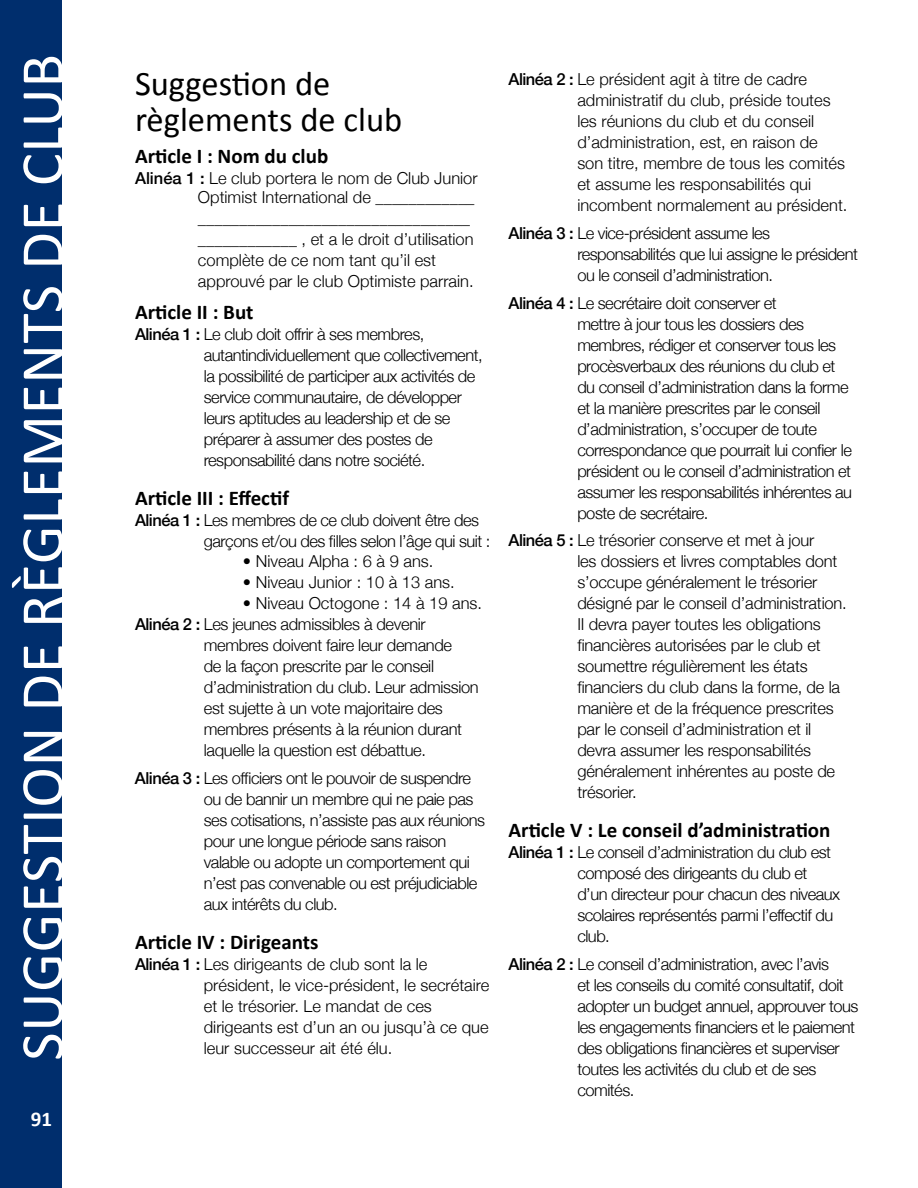
<style>
.page{position:relative;width:918px;height:1188px;background:#fff}
.page>*{position:absolute;margin:0;border:0;box-sizing:border-box;transform-origin:0 0}
.t1{font:61.5px "Calibri";letter-spacing:.01em;color:#fff}
.t2{font:34.5px/36px "Calibri";color:#000}
.t3{font:700 21px "Calibri";color:#000}
.t4{font:700 21px "Calibri";color:#fff}
.t5{font:300 16.5px/21px "Helvetica Neue";letter-spacing:-.03em;color:#000}
.t6{font:300 16.5px/21px "Helvetica Neue";color:#000}
.t7{font:300 16.5px/21px "Helvetica Neue";letter-spacing:-.01em;color:#000}
.s1{font-weight:500}
</style>
<div class="page">
<div style="left:0;top:0;width:62px;height:1188px;background:#002e6d"></div>
<h1 class="t1" style="left:4px;top:1061px;width:1008px;rotate:-90deg">SUGGESTION DE RÈGLEMENTS DE CLUB</h1>
<p class="t4" style="left:31px;top:1106px;width:23px">91</p>
<h2 class="t2" style="left:135px;top:64px;width:269px">Suggestion de règlements de club</h2>
<p class="t3" style="left:135px;top:143px;width:195px">Article I : Nom du club</p>
<p class="t6" style="left:135px;top:168px;width:344px;line-height:19.5px;text-align:right"><span class="s1">Alinéa 1 :</span> Le club portera le nom de Club Junior<br>Optimist International de ____________</p>
<p class="t6" style="left:198px;top:208px;width:277px">_________________________________ ____________ , et a le droit d’utilisation complète de ce nom tant qu’il est approuvé par le club Optimiste parrain.</p>
<p class="t3" style="left:135px;top:299px;width:120px">Article II : But</p>
<p class="t5" style="left:204px;top:324px;width:280px;text-indent:-69px"><span class="s1">Alinéa 1 :</span> Le club doit offrir à ses membres, autantindividuellement que collectivement, la possibilité de participer aux activités de service communautaire, de développer leurs aptitudes au leadership et de se préparer à assumer des postes de responsabilité dans notre société.</p>
<p class="t3" style="left:135px;top:485px;width:156px">Article III : Effectif</p>
<p class="t5" style="left:204px;top:509px;width:288px;text-indent:-69px"><span class="s1">Alinéa 1 :</span> Les membres de ce club doivent être des garçons et/ou des filles selon l’âge qui suit :</p>
<p class="t6" style="left:243px;top:551px;width:192px">• Niveau Alpha : 6 à 9 ans.</p>
<p class="t6" style="left:243px;top:572px;width:213px">• Niveau Junior : 10 à 13 ans.</p>
<p class="t6" style="left:243px;top:593px;width:241px">• Niveau Octogone : 14 à 19 ans.</p>
<p class="t5" style="left:135px;top:614px;width:292px"><span class="s1">Alinéa 2 :</span> Les jeunes admissibles à devenir</p>
<p class="t5" style="left:204px;top:635px;width:250px">membres doivent faire leur demande</p>
<p class="t5" style="left:204px;top:656px;width:232px">de la façon prescrite par le conseil</p>
<p class="t5" style="left:204px;top:677px;width:276px">d’administration du club. Leur admission</p>
<p class="t5" style="left:204px;top:698px;width:241px">est sujette à un vote majoritaire des</p>
<p class="t5" style="left:204px;top:719px;width:260px">membres présents à la réunion durant</p>
<p class="t5" style="left:204px;top:740px;width:224px">laquelle la question est débattue.</p>
<p class="t5" style="left:204px;top:767px;width:283px;text-indent:-69px"><span class="s1">Alinéa 3 :</span> Les officiers ont le pouvoir de suspendre ou de bannir un membre qui ne paie pas ses cotisations, n’assiste pas aux réunions pour une longue période sans raison valable ou adopte un comportement qui n’est pas convenable ou est préjudiciable aux intérêts du club.</p>
<p class="t3" style="left:135px;top:929px;width:185px">Article IV : Dirigeants</p>
<p class="t6" style="left:204px;top:953px;width:287px;text-indent:-69px"><span class="s1">Alinéa 1 :</span> Les dirigeants de club sont la le président, le vice-président, le secrétaire et le trésorier. Le mandat de ces dirigeants est d’un an ou jusqu’à ce que leur successeur ait été élu.</p>
<p class="t6" style="left:577px;top:68px;width:272px;text-indent:-69px"><span class="s1">Alinéa 2 :</span> Le président agit à titre de cadre administratif du club, préside toutes les réunions du club et du conseil d’administration, est, en raison de son titre, membre de tous les comités et assume les responsabilités qui incombent normalement au président.</p>
<p class="t5" style="left:577px;top:222px;width:282px;text-indent:-69px"><span class="s1">Alinéa 3 :</span> Le vice-président assume les responsabilités que lui assigne le président ou le conseil d’administration.</p>
<p class="t5" style="left:577px;top:292px;width:276px;text-indent:-69px"><span class="s1">Alinéa 4 :</span> Le secrétaire doit conserver et<br>mettre à jour tous les dossiers des membres, rédiger et conserver tous les procèsverbaux des réunions du club et du conseil d’administration dans la forme et la manière prescrites par le conseil d’administration, s’occuper de toute correspondance que pourrait lui confier le président ou le conseil d’administration et assumer les responsabilités inhérentes au poste de secrétaire.</p>
<p class="t7" style="left:577px;top:530px;width:271px;text-indent:-69px"><span class="s1">Alinéa 5 :</span> Le trésorier conserve et met à jour<br>les dossiers et livres comptables dont s’occupe généralement le trésorier désigné par le conseil d’administration.<br>II devra payer toutes les obligations financières autorisées par le club et soumettre régulièrement les états financiers du club dans la forme, de la manière et de la fréquence prescrites par le conseil d’administration et il devra assumer les responsabilités généralement inhérentes au poste de trésorier.</p>
<p class="t3" style="left:508px;top:817px;width:324px">Article V : Le conseil d’administration</p>
<p class="t5" style="left:577px;top:841px;width:264px;text-indent:-69px"><span class="s1">Alinéa 1 :</span> Le conseil d’administration du club est composé des dirigeants du club et d’un directeur pour chacun des niveaux scolaires représentés parmi l’effectif du club.</p>
<p class="t5" style="left:577px;top:953px;width:283px;text-indent:-69px"><span class="s1">Alinéa 2 :</span> Le conseil d’administration, avec l’avis<br>et les conseils du comité consultatif, doit adopter un budget annuel, approuver tous les engagements financiers et le paiement des obligations financières et superviser toutes les activités du club et de ses comités.</p>
</div>
